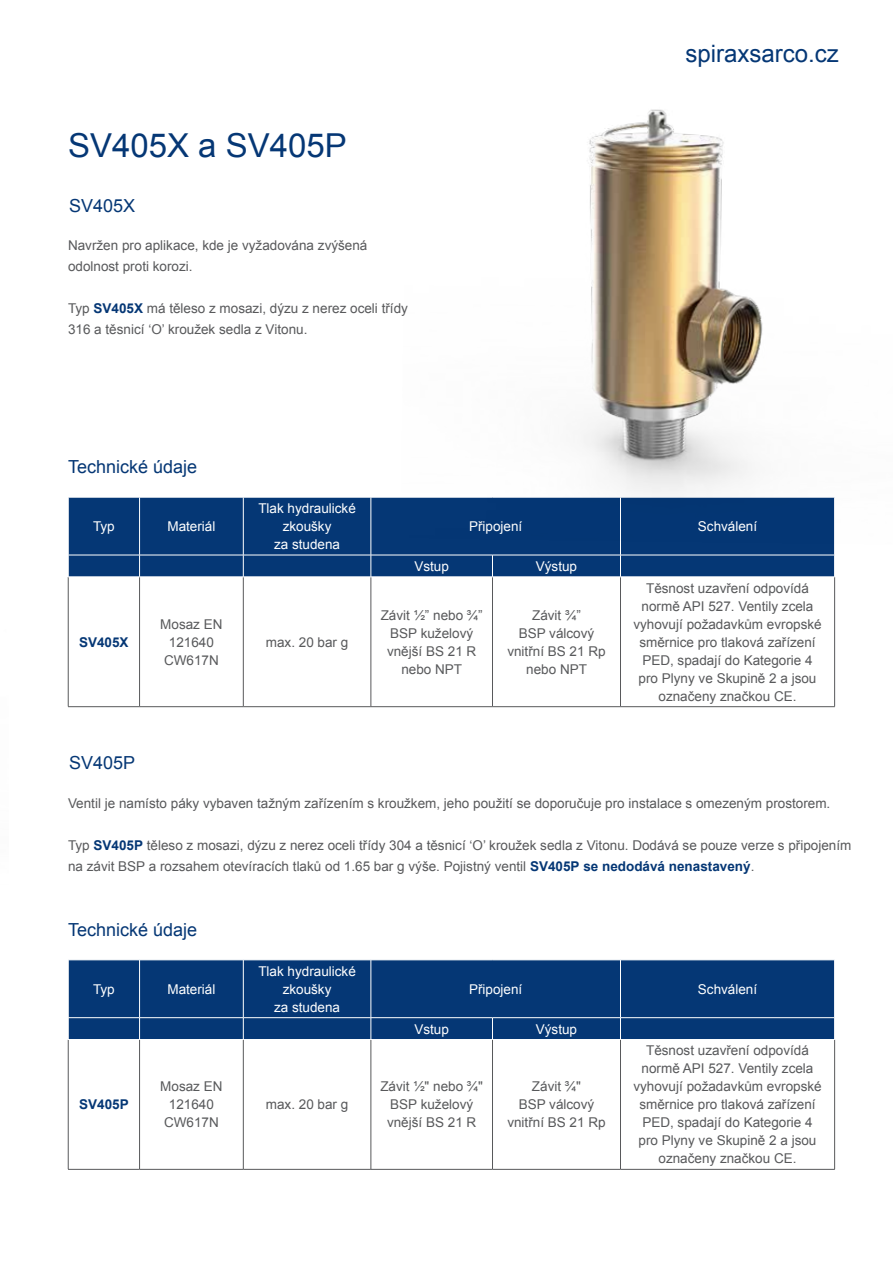
<style>
.page{position:relative;width:893px;height:1263px;background:#fff}
.page>*{position:absolute;margin:0;border:0;box-sizing:border-box;transform-origin:0 0}
.t1{font:33px "Arial";color:#053775}
.t2{font:24px "Arial";color:#053775}
.t3{font:18px "Arial";color:#053775}
.t4{font:13.5px/18px "Arial";color:#58595b;text-align:center}
.t5{font:13.5px/18px "Arial";color:#fff;text-align:center}
.t6{font:700 13.5px "Arial";color:#053775}
.s1{font-weight:700;color:#053775}
</style>
<div class="page">
<div style="left:69px;top:498px;width:765px;height:79px;background:#053775"></div>
<hr style="left:68px;top:577px;width:1px;height:129px;background:#58595b">
<hr style="left:139px;top:577px;width:1px;height:129px;background:#58595b">
<hr style="left:243px;top:577px;width:1px;height:129px;background:#58595b">
<hr style="left:371px;top:577px;width:1px;height:129px;background:#58595b">
<hr style="left:492px;top:577px;width:1px;height:129px;background:#58595b">
<hr style="left:620px;top:577px;width:1px;height:129px;background:#58595b">
<hr style="left:834px;top:577px;width:1px;height:129px;background:#58595b">
<hr style="left:68px;top:706px;width:72px;height:1px;background:#58595b">
<hr style="left:140px;top:706px;width:103px;height:1px;background:#58595b">
<hr style="left:243px;top:706px;width:128px;height:1px;background:#58595b">
<hr style="left:371px;top:706px;width:121px;height:1px;background:#58595b">
<hr style="left:492px;top:706px;width:128px;height:1px;background:#58595b">
<hr style="left:620px;top:706px;width:215px;height:1px;background:#58595b">
<hr style="left:139px;top:497px;width:1px;height:58px;background:#fff">
<hr style="left:243px;top:497px;width:1px;height:58px;background:#fff">
<hr style="left:371px;top:497px;width:1px;height:58px;background:#fff">
<hr style="left:620px;top:497px;width:1px;height:58px;background:#fff">
<hr style="left:68px;top:555px;width:72px;height:1px;background:#fff">
<svg style="left:68px;top:555px;width:1px;height:22px"></svg>
<hr style="left:140px;top:555px;width:103px;height:1px;background:#fff">
<svg style="left:139px;top:555px;width:1px;height:22px"></svg>
<hr style="left:243px;top:555px;width:128px;height:1px;background:#fff">
<svg style="left:243px;top:555px;width:1px;height:22px"></svg>
<hr style="left:371px;top:555px;width:121px;height:1px;background:#fff">
<svg style="left:371px;top:555px;width:1px;height:22px"></svg>
<hr style="left:492px;top:555px;width:128px;height:1px;background:#fff">
<svg style="left:492px;top:555px;width:1px;height:22px"></svg>
<hr style="left:620px;top:555px;width:215px;height:1px;background:#fff">
<svg style="left:620px;top:555px;width:1px;height:22px"></svg>
<svg style="left:834px;top:555px;width:1px;height:22px"></svg>
<hr style="left:68px;top:577px;width:72px;height:1px;background:#fff">
<hr style="left:243px;top:577px;width:128px;height:1px;background:#fff">
<hr style="left:371px;top:577px;width:121px;height:1px;background:#fff">
<hr style="left:492px;top:577px;width:128px;height:1px;background:#fff">
<hr style="left:620px;top:577px;width:215px;height:1px;background:#fff">
<div style="left:69px;top:960px;width:765px;height:79px;background:#053775"></div>
<hr style="left:68px;top:1040px;width:1px;height:129px;background:#58595b">
<hr style="left:139px;top:1040px;width:1px;height:129px;background:#58595b">
<hr style="left:243px;top:1040px;width:1px;height:129px;background:#58595b">
<hr style="left:371px;top:1040px;width:1px;height:129px;background:#58595b">
<hr style="left:492px;top:1040px;width:1px;height:129px;background:#58595b">
<hr style="left:620px;top:1040px;width:1px;height:129px;background:#58595b">
<hr style="left:834px;top:1040px;width:1px;height:129px;background:#58595b">
<hr style="left:68px;top:1169px;width:72px;height:1px;background:#58595b">
<hr style="left:140px;top:1169px;width:103px;height:1px;background:#58595b">
<hr style="left:243px;top:1169px;width:128px;height:1px;background:#58595b">
<hr style="left:371px;top:1169px;width:121px;height:1px;background:#58595b">
<hr style="left:492px;top:1169px;width:128px;height:1px;background:#58595b">
<hr style="left:620px;top:1169px;width:215px;height:1px;background:#58595b">
<hr style="left:139px;top:960px;width:1px;height:57px;background:#fff">
<hr style="left:243px;top:960px;width:1px;height:57px;background:#fff">
<hr style="left:371px;top:960px;width:1px;height:57px;background:#fff">
<hr style="left:620px;top:960px;width:1px;height:57px;background:#fff">
<hr style="left:68px;top:1017px;width:72px;height:1px;background:#fff">
<svg style="left:68px;top:1018px;width:1px;height:21px"></svg>
<hr style="left:140px;top:1017px;width:103px;height:1px;background:#fff">
<svg style="left:139px;top:1018px;width:1px;height:21px"></svg>
<hr style="left:243px;top:1017px;width:128px;height:1px;background:#fff">
<svg style="left:243px;top:1018px;width:1px;height:21px"></svg>
<hr style="left:371px;top:1017px;width:121px;height:1px;background:#fff">
<svg style="left:371px;top:1018px;width:1px;height:21px"></svg>
<hr style="left:492px;top:1017px;width:128px;height:1px;background:#fff">
<svg style="left:492px;top:1018px;width:1px;height:21px"></svg>
<hr style="left:620px;top:1017px;width:215px;height:1px;background:#fff">
<svg style="left:620px;top:1018px;width:1px;height:21px"></svg>
<svg style="left:834px;top:1018px;width:1px;height:21px"></svg>
<img style="left:400px;top:109px;width:435px;height:436px">
<h1 class="t1" style="left:68px;top:124px;width:280px">SV405X a SV405P</h1>
<h3 class="t3" style="left:69px;top:193px;width:68px">SV405X</h3>
<p class="t4" style="left:68px;top:235px;width:301px;line-height:21px;text-align:left">Navržen pro aplikace, kde je vyžadována zvýšená odolnost proti korozi.</p>
<p class="t4" style="left:68px;top:298px;width:341px;line-height:21px;text-align:left">Typ <span class="s1">SV405X</span> má těleso z mosazi, dýzu z nerez oceli třídy<br>316 a těsnicí ‘O’ kroužek sedla z Vitonu.</p>
<h3 class="t3" style="left:68px;top:455px;width:131px">Technické údaje</h3>
<p class="t5" style="left:93px;top:517px;width:23px">Typ</p>
<p class="t5" style="left:167px;top:517px;width:50px">Materiál</p>
<p class="t5" style="left:258px;top:499px;width:99px">Tlak hydraulické zkoušky<br>za studena</p>
<h2 class="t2" style="left:686px;top:38px;width:155px">spiraxsarco.cz</h2>
<p class="t5" style="left:469px;top:517px;width:55px">Připojení</p>
<p class="t5" style="left:698px;top:517px;width:61px">Schválení</p>
<p class="t6" style="left:79px;top:633px;width:51px">SV405X</p>
<p class="t4" style="left:160px;top:615px;width:64px">Mosaz EN<br>121640<br>CW617N</p>
<h3 class="t3" style="left:69px;top:751px;width:68px">SV405P</h3>
<p class="t4" style="left:266px;top:633px;width:84px">max. 20 bar g</p>
<p class="t5" style="left:414px;top:557px;width:36px">Vstup</p>
<p class="t5" style="left:536px;top:557px;width:43px">Výstup</p>
<p class="t4" style="left:381px;top:606px;width:104px">Závit ½” nebo ¾”<br>BSP kuželový vnější BS 21 R nebo NPT</p>
<p class="t4" style="left:507px;top:606px;width:100px">Závit ¾”<br>BSP válcový vnitřní BS 21 Rp nebo NPT</p>
<p class="t4" style="left:633px;top:579px;width:190px">Těsnost uzavření odpovídá normě API 527. Ventily zcela vyhovují požadavkům evropské směrnice pro tlaková zařízení<br>PED, spadají do Kategorie 4 pro Plyny ve Skupině 2 a jsou označeny značkou CE.</p>
<p class="t4" style="left:68px;top:794px;width:764px">Ventil je namísto páky vybaven tažným zařízením s kroužkem, jeho použití se doporučuje pro instalace s omezeným prostorem.</p>
<p class="t4" style="left:68px;top:834px;width:785px;line-height:21px;text-align:left">Typ <span class="s1">SV405P</span> těleso z mosazi, dýzu z nerez oceli třídy 304 a těsnicí ‘O’ kroužek sedla z Vitonu. Dodává se pouze verze s připojením na závit BSP a rozsahem otevíracích tlaků od 1.65 bar g výše. Pojistný ventil <span class="s1">SV405P se nedodává nenastavený</span>.</p>
<h3 class="t3" style="left:68px;top:917px;width:131px">Technické údaje</h3>
<p class="t5" style="left:93px;top:980px;width:23px">Typ</p>
<p class="t5" style="left:167px;top:980px;width:50px">Materiál</p>
<p class="t5" style="left:258px;top:962px;width:99px">Tlak hydraulické zkoušky<br>za studena</p>
<p class="t5" style="left:469px;top:980px;width:55px">Připojení</p>
<p class="t5" style="left:698px;top:980px;width:61px">Schválení</p>
<p class="t5" style="left:414px;top:1020px;width:36px">Vstup</p>
<p class="t5" style="left:536px;top:1020px;width:43px">Výstup</p>
<p class="t6" style="left:79px;top:1096px;width:51px">SV405P</p>
<p class="t4" style="left:160px;top:1078px;width:64px">Mosaz EN<br>121640<br>CW617N</p>
<p class="t4" style="left:266px;top:1096px;width:84px">max. 20 bar g</p>
<p class="t4" style="left:380px;top:1078px;width:104px">Závit ½" nebo ¾"<br>BSP kuželový vnější BS 21 R</p>
<p class="t4" style="left:507px;top:1078px;width:100px">Závit ¾"<br>BSP válcový vnitřní BS 21 Rp</p>
<p class="t4" style="left:633px;top:1042px;width:190px">Těsnost uzavření odpovídá normě API 527. Ventily zcela vyhovují požadavkům evropské směrnice pro tlaková zařízení<br>PED, spadají do Kategorie 4 pro Plyny ve Skupině 2 a jsou označeny značkou CE.</p>
</div>
